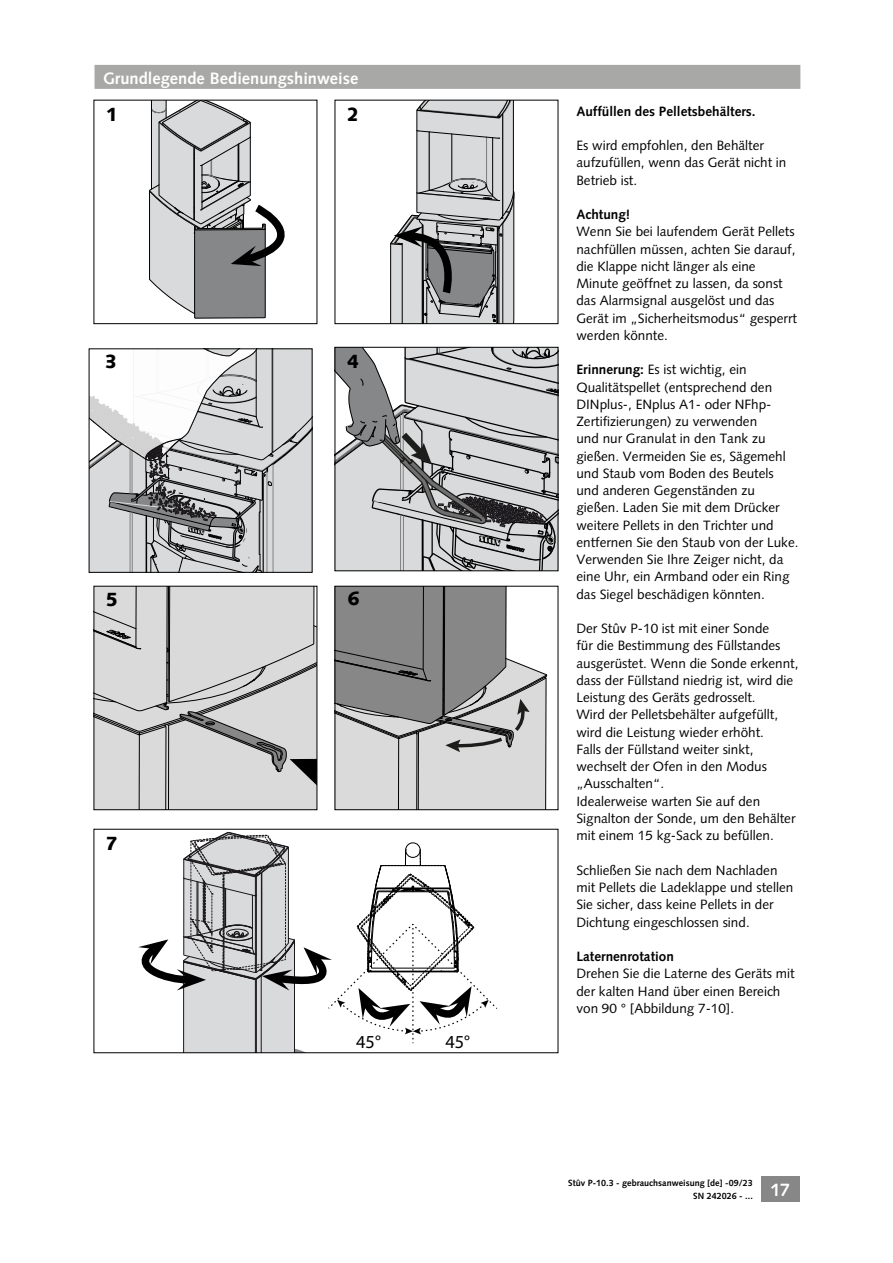
<style>
.page{position:relative;width:893px;height:1263px;background:#fff}
.page>*{position:absolute;margin:0;border:0;box-sizing:border-box;transform-origin:0 0}
.t1{font:900 19.05px "Syntax LT Std";color:#000}
.t2{font:18.3px "Myriad Pro";color:#000}
.t3{font:700 16.5px "Syntax LT Std";color:#fff}
.t4{font:13.5px/17.2px "Syntax LT Std";color:#000}
.t5{font:700 13.5px "Syntax LT Std";color:#000}
.t6{font:700 9px "Syntax LT Std";color:#000}
.s1{font-weight:700}
</style>
<div class="page">
<div style="left:761px;top:1176px;width:38px;height:26px;background:#878787"></div>
<svg style="left:390px;top:100px;width:125px;height:224px"></svg>
<svg style="left:91px;top:100px;width:226px;height:472px"></svg>
<div style="left:89px;top:348px;width:223px;height:225px;border:1px solid #000"></div>
<svg style="left:335px;top:346px;width:224px;height:225px"></svg>
<div style="left:335px;top:347px;width:223px;height:224px;border:1px solid #000"></div>
<svg style="left:94px;top:586px;width:453px;height:467px"></svg>
<div style="left:94px;top:65px;width:706px;height:24px;background:#a8a8a7"></div>
<p class="t3" style="left:103px;top:68px;width:257px">Grundlegende Bedienungshinweise</p>
<h1 class="t1" style="left:106px;top:103px;width:14px">1</h1>
<h1 class="t1" style="left:347px;top:103px;width:14px">2</h1>
<h1 class="t1" style="left:105px;top:350px;width:14px">3</h1>
<h1 class="t1" style="left:106px;top:589px;width:14px">5</h1>
<h1 class="t1" style="left:106px;top:832px;width:14px">7</h1>
<h1 class="t1" style="left:347px;top:350px;width:14px">4</h1>
<h1 class="t1" style="left:347px;top:587px;width:14px">6</h1>
<h2 class="t2" style="left:356px;top:1030px;width:26px">45°</h2>
<h2 class="t2" style="left:445px;top:1030px;width:26px">45°</h2>
<p class="t5" style="left:576px;top:103px;width:181px">Auffüllen des Pelletsbehälters.</p>
<p class="t4" style="left:576px;top:137px;width:212px">Es wird empfohlen, den Behälter aufzufüllen, wenn das Gerät nicht in<br>Betrieb ist.</p>
<p class="t5" style="left:576px;top:207px;width:55px">Achtung!</p>
<p class="t4" style="left:576px;top:223px;width:222px">Wenn Sie bei laufendem Gerät Pellets nachfüllen müssen, achten Sie darauf, die Klappe nicht länger als eine Minute geöffnet zu lassen, da sonst das Alarmsignal ausgelöst und das Gerät im „Sicherheitsmodus“ gesperrt werden könnte.</p>
<p class="t4" style="left:576px;top:361px;width:224px"><span class="s1">Erinnerung:</span> Es ist wichtig, ein Qualitätspellet (entsprechend den DINplus-, ENplus A1- oder NFhp-Zertifizierungen) zu verwenden<br>und nur Granulat in den Tank zu gießen. Vermeiden Sie es, Sägemehl und Staub vom Boden des Beutels und anderen Gegenständen zu gießen. Laden Sie mit dem Drücker weitere Pellets in den Trichter und entfernen Sie den Staub von der Luke.<br>Verwenden Sie Ihre Zeiger nicht, da eine Uhr, ein Armband oder ein Ring das Siegel beschädigen könnten.</p>
<p class="t4" style="left:576px;top:620px;width:224px">Der Stûv P-10 ist mit einer Sonde<br>für die Bestimmung des Füllstandes ausgerüstet. Wenn die Sonde erkennt, dass der Füllstand niedrig ist, wird die Leistung des Geräts gedrosselt.<br>Wird der Pelletsbehälter aufgefüllt, wird die Leistung wieder erhöht.<br>Falls der Füllstand weiter sinkt, wechselt der Ofen in den Modus „Ausschalten“.<br>Idealerweise warten Sie auf den Signalton der Sonde, um den Behälter mit einem 15 kg-Sack zu befüllen.</p>
<p class="t4" style="left:576px;top:861px;width:218px">Schließen Sie nach dem Nachladen mit Pellets die Ladeklappe und stellen Sie sicher, dass keine Pellets in der Dichtung eingeschlossen sind.</p>
<p class="t5" style="left:576px;top:949px;width:99px">Laternenrotation</p>
<p class="t4" style="left:576px;top:965px;width:220px">Drehen Sie die Laterne des Geräts mit der kalten Hand über einen Bereich von 90 ° [Abbildung 7-10].</p>
<p class="t6" style="left:568px;top:1178px;width:186px">Stûv P-10.3 - gebrauchsanweisung [de] -09/23</p>
<p class="t6" style="left:693px;top:1190px;width:98px">SN 242026 - ... <sup>17</sup></p>
</div>
